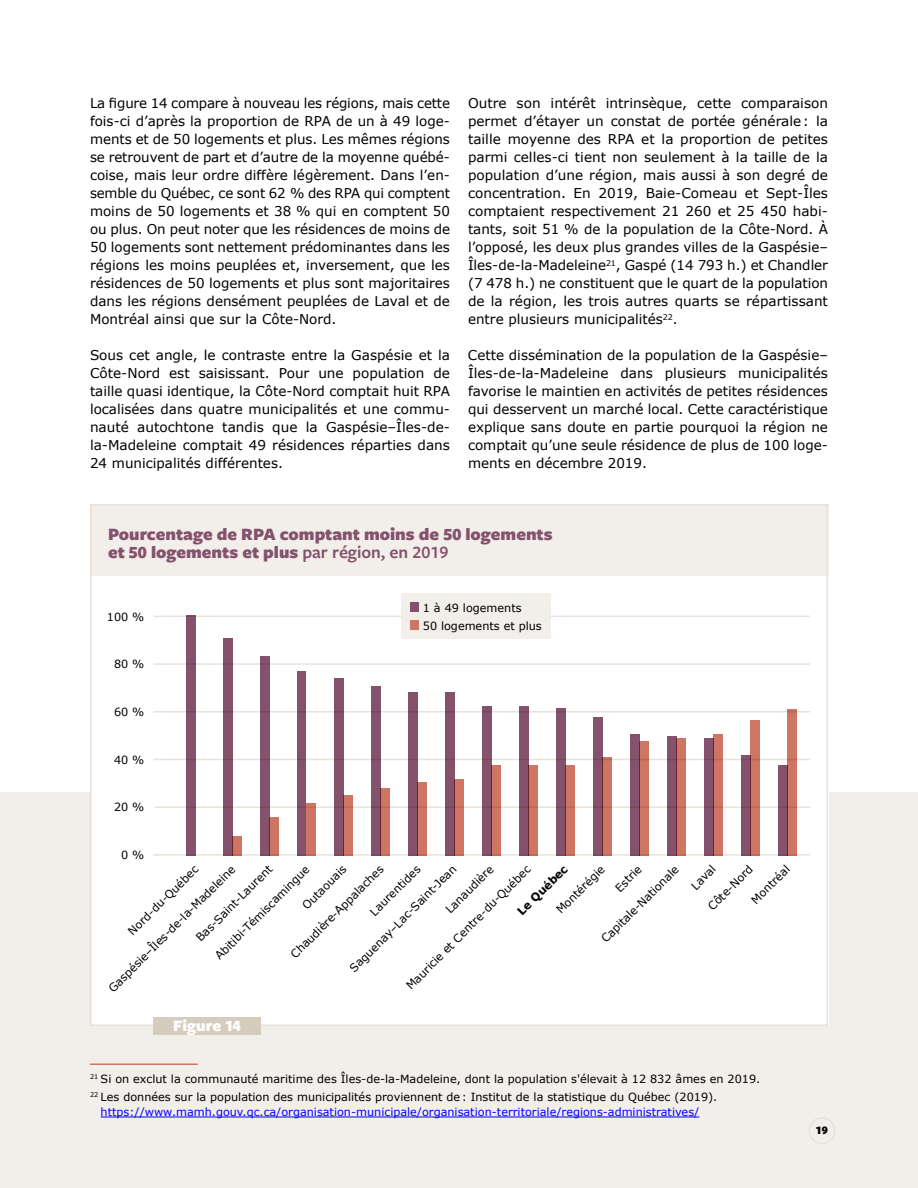
<style>
.page{position:relative;width:918px;height:1188px;background:#fff}
.page>*{position:absolute;margin:0;border:0;box-sizing:border-box;transform-origin:0 0}
.t1{font:900 18px/18px "Freight Sans Pro";color:#84526d}
.t2{font:900 16.5px "Freight Sans Pro";letter-spacing:-.005em;color:#fff}
.t3{font:13.5px/18px "Verdana";color:#000;text-align:justify}
.t4{font:900 12px "Freight Sans Pro";color:#000}
.t5{font:11.25px/18px "Verdana";color:#000}
.t6{font:11.25px "Verdana";color:#00f}
.t7{font:700 11.25px "Verdana";color:#000}
.s1{font-weight:600}
</style>
<div class="page">
<div style="left:0;top:792px;width:918px;height:396px;background:#f2eeea"></div>
<div style="left:90px;top:504px;width:738px;height:522px;background:#fff"></div>
<div style="left:90px;top:504px;width:738px;height:72px;background:#f2eeea"></div>
<hr style="left:90px;top:1064px;width:108px;height:1px;background:#ce7563">
<hr style="left:101px;top:1117px;width:598px;height:1px;background:#00f">
<div style="left:153px;top:1017px;width:108px;height:18px;background:#d6ccbd"></div>
<hr style="left:153px;top:616px;width:657px;height:1px;background:#e8e2da">
<hr style="left:153px;top:663px;width:657px;height:2px;background:#e8e2da">
<hr style="left:153px;top:711px;width:657px;height:2px;background:#e8e2da">
<hr style="left:153px;top:759px;width:657px;height:1px;background:#e8e2da">
<hr style="left:155px;top:806px;width:655px;height:2px;background:#e8e2da">
<hr style="left:153px;top:854px;width:657px;height:2px;background:#e8e2da">
<div style="left:186px;top:616px;width:9px;height:240px;background:#84526d"></div>
<div style="left:223px;top:638px;width:9px;height:218px;background:#84526d"></div>
<div style="left:232px;top:836px;width:9px;height:20px;background:#ce7563"></div>
<div style="left:260px;top:656px;width:9px;height:200px;background:#84526d"></div>
<div style="left:269px;top:817px;width:9px;height:39px;background:#ce7563"></div>
<div style="left:297px;top:671px;width:9px;height:185px;background:#84526d"></div>
<div style="left:306px;top:803px;width:9px;height:53px;background:#ce7563"></div>
<div style="left:334px;top:678px;width:9px;height:178px;background:#84526d"></div>
<div style="left:343px;top:795px;width:9px;height:61px;background:#ce7563"></div>
<div style="left:371px;top:686px;width:9px;height:170px;background:#84526d"></div>
<div style="left:380px;top:788px;width:9px;height:68px;background:#ce7563"></div>
<div style="left:408px;top:693px;width:9px;height:163px;background:#84526d"></div>
<div style="left:417px;top:782px;width:9px;height:74px;background:#ce7563"></div>
<div style="left:445px;top:693px;width:9px;height:163px;background:#84526d"></div>
<div style="left:454px;top:779px;width:9px;height:77px;background:#ce7563"></div>
<div style="left:482px;top:706px;width:9px;height:150px;background:#84526d"></div>
<div style="left:491px;top:766px;width:9px;height:90px;background:#ce7563"></div>
<div style="left:519px;top:706px;width:9px;height:150px;background:#84526d"></div>
<div style="left:528px;top:766px;width:9px;height:90px;background:#ce7563"></div>
<div style="left:556px;top:708px;width:9px;height:148px;background:#84526d"></div>
<div style="left:565px;top:766px;width:9px;height:90px;background:#ce7563"></div>
<div style="left:593px;top:717px;width:9px;height:139px;background:#84526d"></div>
<div style="left:602px;top:757px;width:9px;height:99px;background:#ce7563"></div>
<div style="left:630px;top:734px;width:9px;height:122px;background:#84526d"></div>
<div style="left:639px;top:741px;width:9px;height:115px;background:#ce7563"></div>
<div style="left:667px;top:736px;width:9px;height:120px;background:#84526d"></div>
<div style="left:676px;top:738px;width:9px;height:118px;background:#ce7563"></div>
<div style="left:704px;top:738px;width:9px;height:118px;background:#84526d"></div>
<div style="left:713px;top:734px;width:9px;height:122px;background:#ce7563"></div>
<div style="left:741px;top:755px;width:9px;height:101px;background:#84526d"></div>
<div style="left:750px;top:720px;width:9px;height:136px;background:#ce7563"></div>
<div style="left:778px;top:766px;width:9px;height:90px;background:#84526d"></div>
<div style="left:787px;top:709px;width:9px;height:147px;background:#ce7563"></div>
<div style="left:401px;top:594px;width:150px;height:45px;background:#f2eeea"></div>
<div style="left:410px;top:603px;width:9px;height:9px;background:#84526d"></div>
<div style="left:410px;top:621px;width:9px;height:9px;background:#ce7563"></div>
<div style="left:808px;top:1117px;width:27px;height:27px;border:2px solid #e8e2da;border-radius:50%"></div>
<p class="t3" style="left:90px;top:94px;width:362px">La figure 14 compare à nouveau les régions, mais cette fois-ci d’après la proportion de RPA de un à 49 loge&shy;ments et de 50 logements et plus. Les mêmes régions se retrouvent de part et d’autre de la moyenne québé&shy;coise, mais leur ordre diffère légèrement. Dans l’en&shy;semble du Québec, ce sont 62 % des RPA qui comptent moins de 50 logements et 38 % qui en comptent 50 ou plus. On peut noter que les résidences de moins de 50 logements sont nettement prédominantes dans les régions les moins peuplées et, inversement, que les résidences de 50 logements et plus sont majoritaires dans les régions densément peuplées de Laval et de Montréal ainsi que sur la Côte-Nord.</p>
<p class="t3" style="left:90px;top:346px;width:362px">Sous cet angle, le contraste entre la Gaspésie et la Côte-Nord est saisissant. Pour une population de taille quasi identique, la Côte-Nord comptait huit RPA localisées dans quatre municipalités et une commu&shy;nauté autochtone tandis que la Gaspésie–Îles-de&shy;la-Madeleine comptait 49 résidences réparties dans 24 municipalités différentes.</p>
<p class="t3" style="left:468px;top:94px;width:362px">Outre son intérêt intrinsèque, cette comparaison permet d’étayer un constat de portée générale: la taille moyenne des RPA et la proportion de petites parmi celles-ci tient non seulement à la taille de la population d’une région, mais aussi à son degré de concentration. En 2019, Baie-Comeau et Sept-Îles comptaient respectivement 21 260 et 25 450 habi&shy;tants, soit 51 % de la population de la Côte-Nord. À l’opposé, les deux plus grandes villes de la Gaspésie– Îles-de-la-Madeleine<sup>21</sup>, Gaspé (14 793 h.) et Chandler (7 478 h.) ne constituent que le quart de la population de la région, les trois autres quarts se répartissant entre plusieurs municipalités<sup>22</sup>.</p>
<p class="t3" style="left:468px;top:346px;width:362px">Cette dissémination de la population de la Gaspésie– Îles-de-la-Madeleine dans plusieurs municipalités favorise le maintien en activités de petites résidences qui desservent un marché local. Cette caractéristique explique sans doute en partie pourquoi la région ne comptait qu’une seule résidence de plus de 100 loge&shy;ments en décembre 2019.</p>
<h1 class="t1" style="left:108px;top:524px;width:446px">Pourcentage de RPA comptant moins de 50 logements et 50 logements et plus <span class="s1">par région, en 2019</span></h1>
<p class="t5" style="left:423px;top:599px;width:120px">1 à 49 logements<br>50 logements et plus</p>
<p class="t5" style="left:107px;top:608px;width:39px">100 %</p>
<p class="t5" style="left:114px;top:655px;width:32px">80 %</p>
<p class="t5" style="left:114px;top:703px;width:32px">60 %</p>
<p class="t5" style="left:114px;top:751px;width:32px">40 %</p>
<p class="t5" style="left:114px;top:799px;width:32px">20 %</p>
<p class="t5" style="left:121px;top:846px;width:25px">0 %</p>
<p class="t5" style="left:124px;top:927px;width:95px;rotate:-45deg">Nord-du-Québec</p>
<p class="t5" style="left:704px;top:902px;width:59px;rotate:-45deg">Côte-Nord</p>
<p class="t5" style="left:192px;top:933px;width:104px;rotate:-45deg">Bas-Saint-Laurent</p>
<p class="t5" style="left:286px;top:950px;width:127px;rotate:-45deg">Chaudière-Appalaches</p>
<p class="t5" style="left:104px;top:984px;width:175px;rotate:-45deg">Gaspésie–Îles-de-la-Madeleine</p>
<p class="t5" style="left:747px;top:896px;width:51px;rotate:-45deg">Montréal</p>
<p class="t5" style="left:345px;top:964px;width:147px;rotate:-45deg">Saguenay–Lac-Saint-Jean</p>
<p class="t5" style="left:687px;top:881px;width:31px;rotate:-45deg">Laval</p>
<p class="t5" style="left:402px;top:981px;width:172px;rotate:-45deg">Mauricie et Centre-du-Québec</p>
<p class="t5" style="left:441px;top:905px;width:64px;rotate:-45deg">Lanaudière</p>
<p class="t7" style="left:514px;top:908px;width:67px;rotate:-45deg">Le Québec</p>
<p class="t5" style="left:298px;top:901px;width:58px;rotate:-45deg">Outaouais</p>
<p class="t5" style="left:366px;top:907px;width:67px;rotate:-45deg">Laurentides</p>
<p class="t5" style="left:552px;top:905px;width:64px;rotate:-45deg">Montérégie</p>
<p class="t5" style="left:211px;top:951px;width:129px;rotate:-45deg">Abitibi-Témiscamingue</p>
<p class="t5" style="left:597px;top:934px;width:105px;rotate:-45deg">Capitale-Nationale</p>
<p class="t5" style="left:611px;top:883px;width:33px;rotate:-45deg">Estrie</p>
<p class="t2" style="left:173px;top:1014px;width:69px">Figure 14</p>
<p class="t5" style="left:90px;top:1070px;width:672px"><sup>21</sup> Si on exclut la communauté maritime des Îles-de-la-Madeleine, dont la population s'élevait à 12 832 âmes en 2019.<br><sup>22</sup> Les données sur la population des municipalités proviennent de: Institut de la statistique du Québec (2019).</p>
<p class="t6" style="left:101px;top:1105px;width:600px">https://www.mamh.gouv.qc.ca/organisation-municipale/organisation-territoriale/regions-administratives/</p>
<p class="t4" style="left:816px;top:1122px;width:13px">19</p>
</div>
